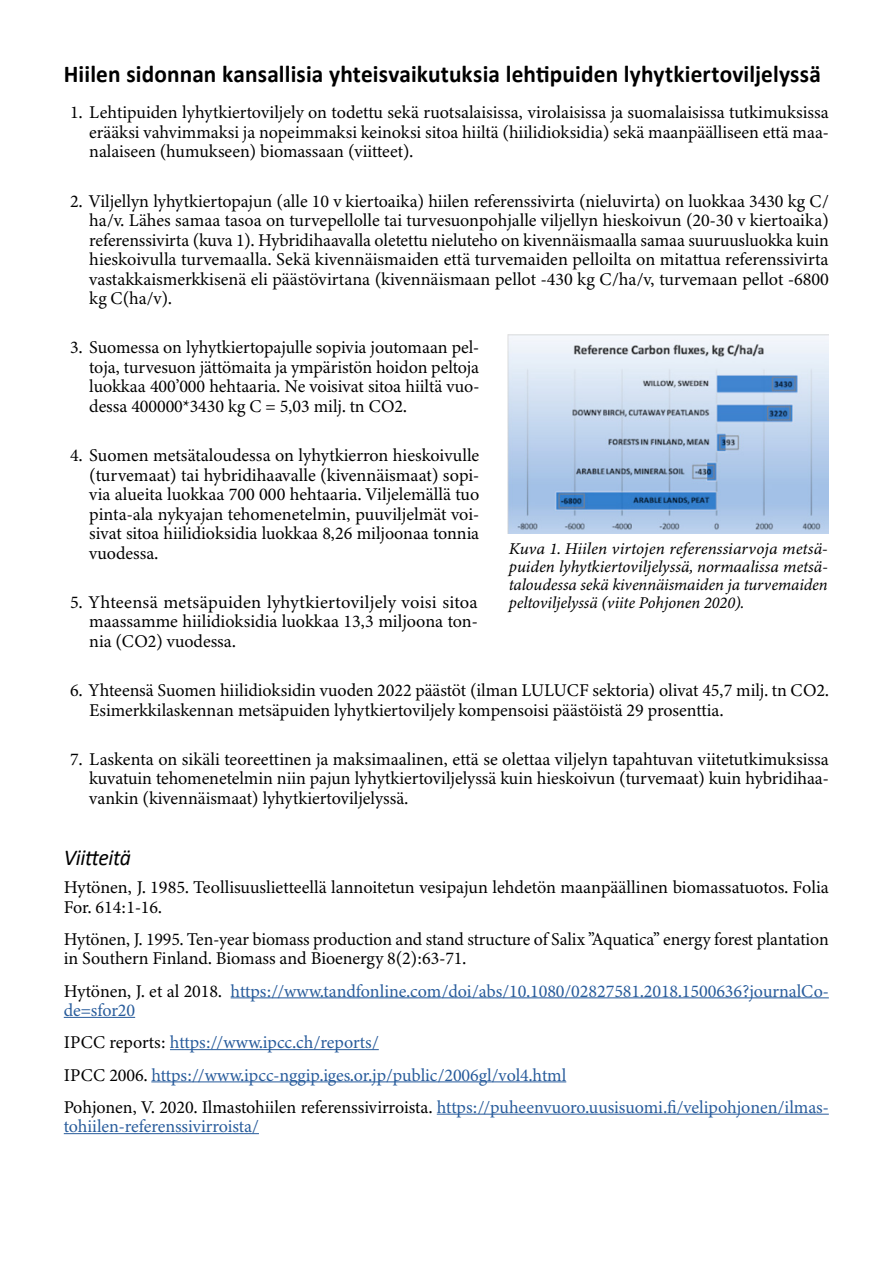
<style>
.page{position:relative;width:893px;height:1263px;background:#fff}
.page>*{position:absolute;margin:0;border:0;box-sizing:border-box;transform-origin:0 0}
.t1{font:700 24.3px "Calibri";letter-spacing:.005em;color:#000;scale:.96 1}
.t2{font:italic 22.65px "Calibri";letter-spacing:-.015em;color:#000;scale:.96 1}
.t3{font:18px/19.5px "Minion Variable Concept";letter-spacing:-.005em;color:#000;text-align:justify}
.t4{font:18px/32.2px "Minion Variable Concept";letter-spacing:-.005em;color:#275b9b}
.t5{font:italic 16.5px/18px "Minion Variable Concept";letter-spacing:-.005em;color:#000;text-align:justify}
.s1{color:#000}
</style>
<div class="page">
<hr style="left:231px;top:997px;width:598px;height:1px;background:#275b9b">
<hr style="left:64px;top:1017px;width:71px;height:1px;background:#275b9b">
<hr style="left:170px;top:1049px;width:209px;height:1px;background:#275b9b">
<hr style="left:151px;top:1081px;width:415px;height:1px;background:#275b9b">
<hr style="left:437px;top:1114px;width:392px;height:1px;background:#275b9b">
<hr style="left:64px;top:1133px;width:195px;height:1px;background:#275b9b">
<img style="left:508px;top:334px;width:321px;height:200px">
<h1 class="t1" style="left:64px;top:57px;width:790px">Hiilen sidonnan kansallisia yhteisvaikutuksia lehtipuiden lyhytkiertoviljelyssä</h1>
<p class="t3" style="left:89px;top:103px;width:741px;text-indent:-19px">1. Lehtipuiden lyhytkiertoviljely on todettu sekä ruotsalaisissa, virolaisissa ja suomalaisissa tutkimuksissa erääksi vahvimmaksi ja nopeimmaksi keinoksi sitoa hiiltä (hiilidioksidia) sekä maanpäälliseen että maa&shy;nalaiseen (humukseen) biomassaan (viitteet).</p>
<p class="t3" style="left:89px;top:191px;width:741px;text-indent:-19px">2. Viljellyn lyhytkiertopajun (alle 10 v kiertoaika) hiilen referenssivirta (nieluvirta) on luokkaa 3430 kg C/ ha/v. Lähes samaa tasoa on turvepellolle tai turvesuonpohjalle viljellyn hieskoivun (20-30 v kiertoaika) referenssivirta (kuva 1). Hybridihaavalla oletettu nieluteho on kivennäismaalla samaa suuruusluokka kuin hieskoivulla turvemaalla. Sekä kivennäismaiden että turvemaiden pelloilta on mitattua referenssivirta vastakkaismerkkisenä eli päästövirtana (kivennäismaan pellot -430 kg C/ha/v, turvemaan pellot -6800 kg C(ha/v).</p>
<p class="t3" style="left:89px;top:338px;width:392px;text-indent:-19px">3. Suomessa on lyhytkiertopajulle sopivia joutomaan pel&shy;toja, turvesuon jättömaita ja ympäristön hoidon peltoja luokkaa 400’000 hehtaaria. Ne voisivat sitoa hiiltä vuo&shy;dessa 400000*3430 kg C = 5,03 milj. tn CO2.</p>
<p class="t3" style="left:89px;top:445px;width:392px;text-indent:-19px">4. Suomen metsätaloudessa on lyhytkierron hieskoivulle (turvemaat) tai hybridihaavalle (kivennäismaat) sopi&shy;via alueita luokkaa 700 000 hehtaaria. Viljelemällä tuo pinta-ala nykyajan tehomenetelmin, puuviljelmät voi&shy;sivat sitoa hiilidioksidia luokkaa 8,26 miljoonaa tonnia vuodessa.</p>
<p class="t3" style="left:89px;top:592px;width:390px;text-indent:-19px">5. Yhteensä metsäpuiden lyhytkiertoviljely voisi sitoa maassamme hiilidioksidia luokkaa 13,3 miljoona ton&shy;nia (CO2) vuodessa.</p>
<p class="t3" style="left:89px;top:680px;width:741px;text-indent:-19px">6. Yhteensä Suomen hiilidioksidin vuoden 2022 päästöt (ilman LULUCF sektoria) olivat 45,7 milj. tn CO2.<br>Esimerkkilaskennan metsäpuiden lyhytkiertoviljely kompensoisi päästöistä 29 prosenttia.</p>
<p class="t3" style="left:89px;top:749px;width:741px;text-indent:-19px">7. Laskenta on sikäli teoreettinen ja maksimaalinen, että se olettaa viljelyn tapahtuvan viitetutkimuksissa kuvatuin tehomenetelmin niin pajun lyhytkiertoviljelyssä kuin hieskoivun (turvemaat) kuin hybridihaa&shy;vankin (kivennäismaat) lyhytkiertoviljelyssä.</p>
<p class="t5" style="left:509px;top:539px;width:320px">Kuva 1. Hiilen virtojen referenssiarvoja metsä&shy;puiden lyhytkiertoviljelyssä, normaalissa metsä&shy;taloudessa sekä kivennäismaiden ja turvemaiden peltoviljelyssä (viite Pohjonen 2020).</p>
<p class="t2" style="left:64px;top:842px;width:72px">Viitteitä</p>
<p class="t3" style="left:64px;top:877px;width:767px">Hytönen, J. 1985. Teollisuuslietteellä lannoitetun vesipajun lehdetön maanpäällinen biomassatuotos. Folia<br>For. 614:1-16.</p>
<p class="t3" style="left:64px;top:929px;width:766px">Hytönen, J. 1995. Ten-year biomass production and stand structure of Salix ”Aquatica” energy forest plantation in Southern Finland. Biomass and Bioenergy 8(2):63-71.</p>
<p class="t4" style="left:64px;top:981px;width:767px;line-height:19.5px"><span class="s1">Hytönen, J. et al 2018.</span> https://www.tandfonline.com/doi/abs/10.1080/02827581.2018.1500636?journalCo&shy;de=sfor20</p>
<p class="t4" style="left:64px;top:1026px;width:767px"><span class="s1">IPCC reports:</span> https://www.ipcc.ch/reports/<br><span class="s1">IPCC 2006.</span> https://www.ipcc-nggip.iges.or.jp/public/2006gl/vol4.html<br><span class="s1">Pohjonen, V. 2020. Ilmastohiilen referenssivirroista.</span> https://puheenvuoro.uusisuomi.fi/velipohjonen/ilmas-</p>
<p class="t4" style="left:64px;top:1110px;width:197px">tohiilen-referenssivirroista/</p>
</div>
